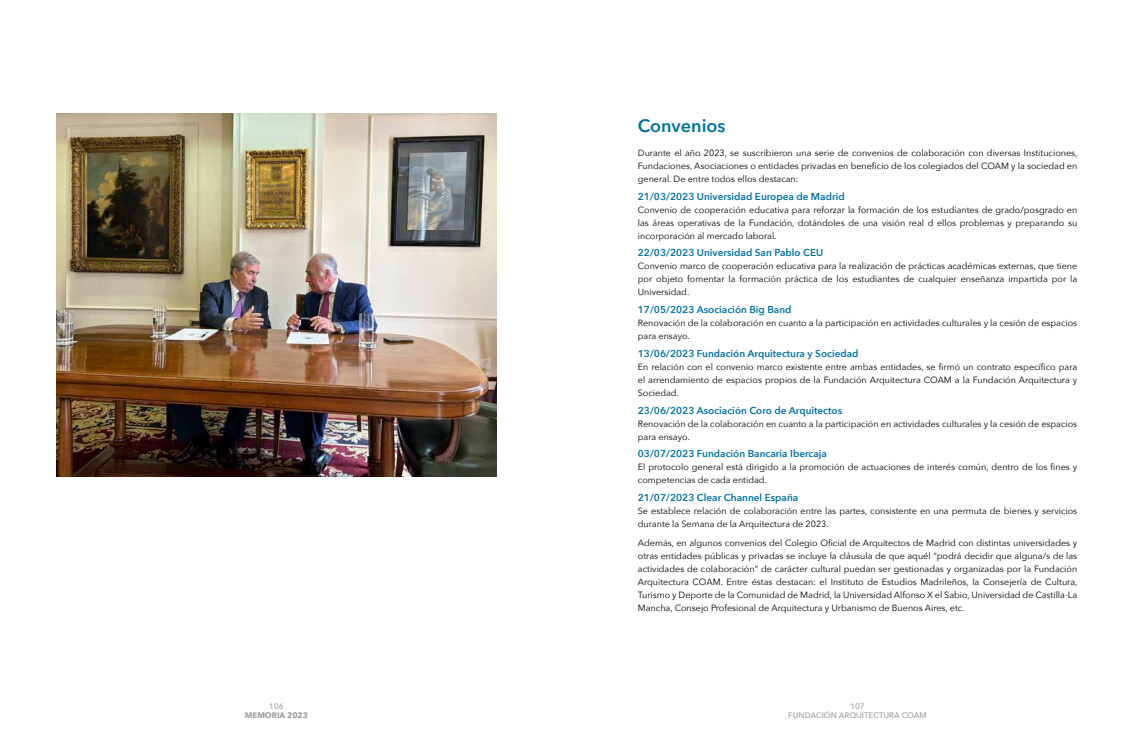
<style>
.page{position:relative;width:1134px;height:738px;background:#fff}
.page>*{position:absolute;margin:0;border:0;box-sizing:border-box;transform-origin:0 0}
.t1{font:600 18px "Avenir Next";color:#0071a4}
.t2{font:600 10px "Avenir Next";color:#0071a4}
.t3{font:9px/13px "Avenir Next";color:#000;text-align:justify}
.t4{font:500 8px/9.6px "Avenir Next";color:#9d9d9c;text-align:center}
.t5{font:700 8px "Avenir Next";color:#9d9d9c}
</style>
<div class="page">
<img style="left:57px;top:113px;width:439px;height:363px">
<h1 class="t1" style="left:638px;top:110px;width:89px">Convenios</h1>
<p class="t3" style="left:638px;top:146px;width:441px">Durante el año 2023, se suscribieron una serie de convenios de colaboración con diversas Instituciones, Fundaciones, Asociaciones o entidades privadas en beneficio de los colegiados del COAM y la sociedad en general. De entre todos ellos destacan:</p>
<p class="t2" style="left:638px;top:187px;width:208px">21/03/2023 Universidad Europea de Madrid</p>
<p class="t3" style="left:638px;top:202px;width:441px">Convenio de cooperación educativa para reforzar la formación de los estudiantes de grado/posgrado en las áreas operativas de la Fundación, dotándoles de una visión real d ellos problemas y preparando su incorporación al mercado laboral.</p>
<p class="t2" style="left:638px;top:244px;width:187px">22/03/2023 Universidad San Pablo CEU</p>
<p class="t3" style="left:638px;top:259px;width:441px">Convenio marco de cooperación educativa para la realización de prácticas académicas externas, que tiene por objeto fomentar la formación práctica de los estudiantes de cualquier enseñanza impartida por la Universidad.</p>
<p class="t2" style="left:638px;top:301px;width:155px">17/05/2023 Asociación Big Band</p>
<p class="t3" style="left:638px;top:316px;width:441px">Renovación de la colaboración en cuanto a la participación en actividades culturales y la cesión de espacios para ensayo.</p>
<p class="t2" style="left:638px;top:344px;width:222px">13/06/2023 Fundación Arquitectura y Sociedad</p>
<p class="t3" style="left:638px;top:359px;width:441px">En relación con el convenio marco existente entre ambas entidades, se firmó un contrato específico para el arrendamiento de espacios propios de la Fundación Arquitectura COAM a la Fundación Arquitectura y Sociedad.</p>
<p class="t2" style="left:638px;top:401px;width:206px">23/06/2023 Asociación Coro de Arquitectos</p>
<p class="t3" style="left:638px;top:416px;width:441px">Renovación de la colaboración en cuanto a la participación en actividades culturales y la cesión de espacios para ensayo.</p>
<p class="t2" style="left:638px;top:445px;width:191px">03/07/2023 Fundación Bancaria Ibercaja</p>
<p class="t3" style="left:638px;top:460px;width:441px">El protocolo general está dirigido a la promoción de actuaciones de interés común, dentro de los fines y competencias de cada entidad.</p>
<p class="t2" style="left:638px;top:488px;width:162px">21/07/2023 Clear Channel España</p>
<p class="t3" style="left:638px;top:503px;width:441px">Se establece relación de colaboración entre las partes, consistente en una permuta de bienes y servicios durante la Semana de la Arquitectura de 2023.</p>
<p class="t3" style="left:638px;top:535px;width:441px">Además, en algunos convenios del Colegio Oficial de Arquitectos de Madrid con distintas universidades y otras entidades públicas y privadas se incluye la cláusula de que aquél “podrá decidir que alguna/s de las actividades de colaboración” de carácter cultural puedan ser gestionadas y organizadas por la Fundación Arquitectura COAM. Entre éstas destacan: el Instituto de Estudios Madrileños, la Consejería de Cultura, Turismo y Deporte de la Comunidad de Madrid, la Universidad Alfonso X el Sabio, Universidad de Castilla-La Mancha, Consejo Profesional de Arquitectura y Urbanismo de Buenos Aires, etc.</p>
<p class="t4" style="left:269px;top:700px;width:16px">106</p>
<p class="t5" style="left:245px;top:708px;width:65px">MEMORIA 2023</p>
<p class="t4" style="left:788px;top:700px;width:140px">107<br>FUNDACIÓN ARQUITECTURA COAM</p>
</div>
